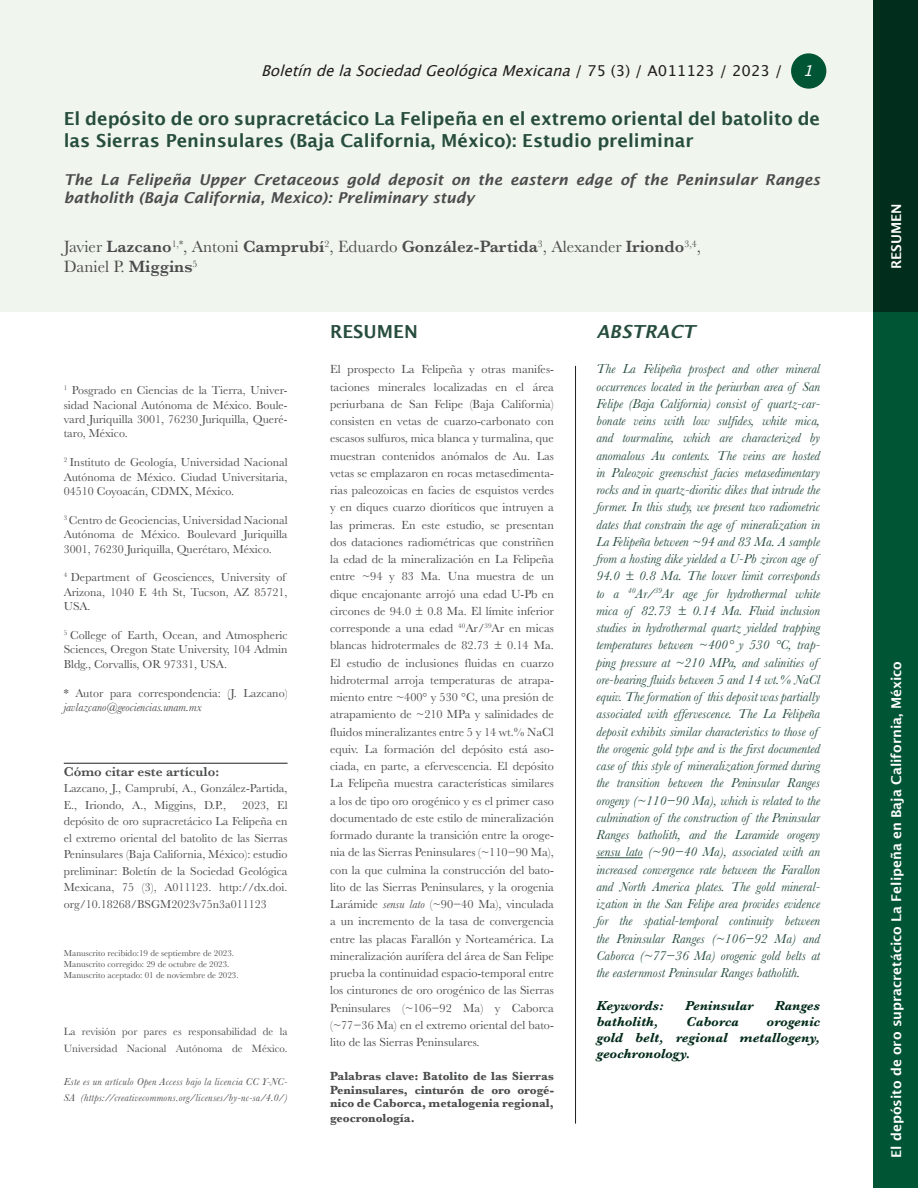
<style>
.page{position:relative;width:918px;height:1188px;background:#fff}
.page>*{position:absolute;margin:0;border:0;box-sizing:border-box;transform-origin:0 0}
.Título{font:600 18px/21.6px "Lucida Sans";color:#274d3e}
.Abstract__Título{font:italic 600 18px "Lucida Sans";color:#274d3e}
.Resumen__Título{font:600 18px "Lucida Sans";color:#274d3e}
.Autores{font:600 16.95px "Baskerville";color:#4b4c4d}
.Autores-2{font:16.95px "Baskerville";color:#4b4c4d}
.Subtitle{font:italic 600 15px/18px "Lucida Sans";color:#4b4c4d}
.t1{font:italic 15px "Lucida Grande";color:#231f20}
.t2{font:italic 15px "Lucida Grande";color:#fff}
.Abstract{font:italic 13.5px/17.2px "Baskerville";color:#274d3e}
.Keywords{font:italic 700 13.5px/16.2px "Baskerville";color:#032b1a;text-align:justify}
.Sección{font:600 13.5px "Lucida Sans";color:#fff}
.Pie_de_figura{font:600 13.5px "Baskerville";color:#4b4c4d}
.Resumen{font:12.15px/17.2px "Baskerville";color:#4b4c4d;text-align:justify}
.Palabras_clave{font:700 12.15px/13.5px "Baskerville";color:#4b4c4d;text-align:justify}
.Adscripción{font:12px/14.4px "Baskerville";color:#4b4c4d;text-align:justify}
.Pie_de_figura-2{font:12px/16.5px "Baskerville";color:#4b4c4d}
.Adscripción_Nombre{font:12px/14.4px "Baskerville";color:#4b4c4d;text-align:justify}
.Ascription{font:12px/14.4px "Baskerville";color:#4b4c4d}
.Pie_de_figura-3{font:10.95px/16.5px "Baskerville";color:#4b4c4d}
.Pie_de_figura-4{font:italic 10.5px/16.5px "Baskerville";letter-spacing:.025em;color:#4b4c4d}
.Fechas_aceptación{font:9px "Baskerville";color:#4b4c4d}
.s1{font-style:normal}
.s2{font-weight:400}
.s3{font-weight:600}
.s4{font-style:italic}
</style>
<div class="page">
<div style="left:0;top:0;width:874px;height:311px;background:#f0f6ed"></div>
<hr style="left:575px;top:366px;width:1px;height:758px;background:#231f20">
<div style="left:874px;top:311px;width:44px;height:877px;background:#005534"></div>
<div style="left:874px;top:0;width:44px;height:311px;background:#012d1c"></div>
<div style="left:791px;top:53px;width:35px;height:36px;background:#005534;border-radius:50%"></div>
<hr style="left:64px;top:763px;width:224px;height:1px;background:#231f20">
<hr style="left:596px;top:857px;width:47px;height:1px;background:#274d3e">
<p class="t1" style="left:261px;top:62px;width:523px">BoletíndelaSociedadGeológicaMexicana<span class="s1">/ 7 5 ( 3 ) / A 0 1 1 1 2 3 / 2 0 2 3 /</span></p>
<p class="t2" style="left:803px;top:62px;width:19px">1</p>
<p class="Título" style="left:64px;top:108px;width:758px">El depósito de oro supracretácico La Felipeña en el extremo oriental del batolito de las Sierras Peninsulares (Baja California, México): Estudio preliminar</p>
<p class="Subtitle" style="left:64px;top:170px;width:758px">The La Felipeña Upper Cretaceous gold deposit on the eastern edge of the Peninsular Ranges batholith (Baja California, Mexico): Preliminary study</p>
<p class="Autores" style="left:64px;top:235px;width:639px"><span class="s2">Javier</span> Lazcano<sup>1,*</sup><span class="s2">, Antoni</span> Camprubí<sup>2</sup><span class="s2">, Eduardo</span> González-Partida<sup>3</sup><span class="s2">, Alexander</span> Iriondo<sup>3,4</sup><span class="s2">,</span></p>
<p class="Autores-2" style="left:64px;top:256px;width:135px">Daniel P. <span class="s3">Miggins</span><sup>5</sup></p>
<p class="Adscripción_Nombre" style="left:64px;top:383px;width:225px"><sup>1</sup> Posgrado en Ciencias de la Tierra, Univer&shy;sidad Nacional Autónoma de México. Boule&shy;vard Juriquilla 3001, 76230 Juriquilla, Queré&shy;taro, México.</p>
<p class="Adscripción" style="left:64px;top:455px;width:225px"><sup>2</sup> Instituto de Geología, Universidad Nacional Autónoma de México. Ciudad Universitaria, 04510 Coyoacán, CDMX, México.</p>
<p class="Adscripción" style="left:64px;top:513px;width:225px"><sup>3</sup> Centro de Geociencias, Universidad Nacional Autónoma de México. Boulevard Juriquilla 3001, 76230 Juriquilla, Querétaro, México.</p>
<p class="Adscripción" style="left:64px;top:570px;width:225px;text-align:left"><sup>4</sup> Department of Geosciences, University of<br>Arizona, 1040 E 4th St, Tucson, AZ 85721,<br>USA.</p>
<p class="Adscripción" style="left:64px;top:628px;width:225px"><sup>5</sup> College of Earth, Ocean, and Atmospheric Sciences, Oregon State University, 104 Admin Bldg., Corvallis, OR 97331, USA.</p>
<p class="Ascription" style="left:64px;top:686px;width:225px">* Autor para correspondencia: (J. Lazcano) <span class="s4">javlazcano@geociencias.unam.mx</span></p>
<p class="Pie_de_figura" style="left:64px;top:762px;width:157px">Cómo citar este artículo:</p>
<p class="Pie_de_figura-2" style="left:64px;top:780px;width:225px">Lazcano, J., Camprubí, A., González-Partida,<br>E., Iriondo, A., Miggins, D.P.,</p>
<p class="Pie_de_figura-2" style="left:64px;top:797px;width:225px;text-align:justify;text-indent:178px">2023, El depósito de oro supracretácico La Felipeña en el extremo oriental del batolito de las Sierras Peninsulares (Baja California, México): estudio preliminar: Boletín de la Sociedad Geológica Mexicana, 75 (3), A011123. http://dx.doi. org/10.18268/BSGM2023v75n3a011123</p>
<p class="Fechas_aceptación" style="left:64px;top:948px;width:172px">Manuscrito recibido:19 de septiembre de 2023.</p>
<p class="Fechas_aceptación" style="left:64px;top:958px;width:167px">Manuscrito corregido: 29 de octubre de 2023.</p>
<p class="Fechas_aceptación" style="left:64px;top:969px;width:176px">Manuscrito aceptado: 01 de noviembre de 2023.</p>
<p class="Pie_de_figura-3" style="left:64px;top:1024px;width:225px">La revisión por pares es responsabilidad de la<br>Universidad Nacional Autónoma de México.</p>
<p class="Pie_de_figura-4" style="left:64px;top:1073px;width:225px">Este es un artículo Open Access bajo la licencia CC Y-NC-<br>SA (https://creativecommons.org/licenses/by-nc-sa/4.0/)</p>
<p class="Resumen__Título" style="left:330px;top:321px;width:89px">RESUMEN</p>
<p class="Resumen" style="left:330px;top:361px;width:225px">El prospecto La Felipeña y otras manifes&shy;taciones minerales localizadas en el área periurbana de San Felipe (Baja California) consisten en vetas de cuarzo-carbonato con escasos sulfuros, mica blanca y turmalina, que muestran contenidos anómalos de Au. Las vetas se emplazaron en rocas metasedimenta&shy;rias paleozoicas en facies de esquistos verdes y en diques cuarzo dioríticos que intruyen a las primeras. En este estudio, se presentan dos dataciones radiométricas que constriñen la edad de la mineralización en La Felipeña entre ~94 y 83 Ma. Una muestra de un dique encajonante arrojó una edad U-Pb en circones de 94.0 ± 0.8 Ma. El límite inferior corresponde a una edad <sup>40</sup>Ar/<sup>39</sup>Ar en micas blancas hidrotermales de 82.73 ± 0.14 Ma.<br>El estudio de inclusiones fluidas en cuarzo hidrotermal arroja temperaturas de atrapa&shy;miento entre ~400° y 530 °C, una presión de atrapamiento de ~210 MPa y salinidades de fluidos mineralizantes entre 5 y 14 wt.% NaCl equiv. La formación del depósito está aso&shy;ciada, en parte, a efervescencia. El depósito La Felipeña muestra características similares a los de tipo oro orogénico y es el primer caso documentado de este estilo de mineralización formado durante la transición entre la oroge&shy;nia de las Sierras Peninsulares (~110−90 Ma), con la que culmina la construcción del bato&shy;lito de las Sierras Peninsulares, y la orogenia Larámide <span class="s4">sensu lato</span> (~90−40 Ma), vinculada a un incremento de la tasa de convergencia entre las placas Farallón y Norteamérica. La mineralización aurífera del área de San Felipe prueba la continuidad espacio-temporal entre los cinturones de oro orogénico de las Sierras Peninsulares (~106−92 Ma) y Caborca (~77−36 Ma) en el extremo oriental del bato&shy;lito de las Sierras Peninsulares.</p>
<p class="Palabras_clave" style="left:330px;top:1070px;width:225px">Palabras clave: Batolito de las Sierras Peninsulares, cinturón de oro orogé&shy;nico de Caborca, metalogenia regional,</p>
<p class="Palabras_clave" style="left:330px;top:1111px;width:86px">geocronología.</p>
<p class="Abstract__Título" style="left:596px;top:321px;width:100px">ABSTRACT</p>
<p class="Abstract" style="left:596px;top:360px;width:225px">The La Felipeña prospect and other mineral occurrences located in the periurban area of San Felipe (Baja California) consist of quartz-car&shy;bonate veins with low sulfides, white mica, and tourmaline, which are characterized by anomalous Au contents. The veins are hosted in Paleozoic greenschist facies metasedimentary rocks and in quartz-dioritic dikes that intrude the former. In this study, we present two radiometric dates that constrain the age of mineralization in La Felipeña between ~94 and 83 Ma. A sample from a hosting dike yielded a U-Pb zircon age of 94.0 ± 0.8 Ma. The lower limit corresponds to a <sup>40</sup>Ar/<sup>39</sup>Ar age for hydrothermal white mica of 82.73 ± 0.14 Ma. Fluid inclusion studies in hydrothermal quartz yielded trapping temperatures between ~400° y 530 °C, trap&shy;ping pressure at ~210 MPa, and salinities of ore-bearing fluids between 5 and 14 wt.% NaCl equiv. The formation of this deposit was partially associated with effervescence. The La Felipeña deposit exhibits similar characteristics to those of the orogenic gold type and is the first documented case of this style of mineralization formed during the transition between the Peninsular Ranges orogeny (~110−90 Ma), which is related to the culmination of the construction of the Peninsular Ranges batholith, and the Laramide orogeny sensu lato (~90−40 Ma), associated with an increased convergence rate between the Farallon and North America plates. The gold mineral&shy;ization in the San Felipe area provides evidence for the spatial-temporal continuity between the Peninsular Ranges (~106−92 Ma) and Caborca (~77−36 Ma) orogenic gold belts at the easternmost Peninsular Ranges batholith.</p>
<p class="Keywords" style="left:596px;top:997px;width:69px">Keywords:</p>
<p class="Keywords" style="left:685px;top:997px;width:70px">Peninsular</p>
<p class="Keywords" style="left:775px;top:997px;width:47px">Ranges</p>
<p class="Keywords" style="left:596px;top:1013px;width:64px">batholith,</p>
<p class="Keywords" style="left:686px;top:1013px;width:54px">Caborca</p>
<p class="Keywords" style="left:596px;top:1013px;width:225px;text-indent:170px">orogenic gold belt, regional metallogeny, geochronology.</p>
<p class="Sección" style="left:889px;top:269px;width:67px;rotate:-90deg">RESUMEN</p>
<p class="Sección" style="left:889px;top:1158px;width:499px;rotate:-90deg">El depósito de oro supracretácico La Felipeña en Baja California, México</p>
</div>
